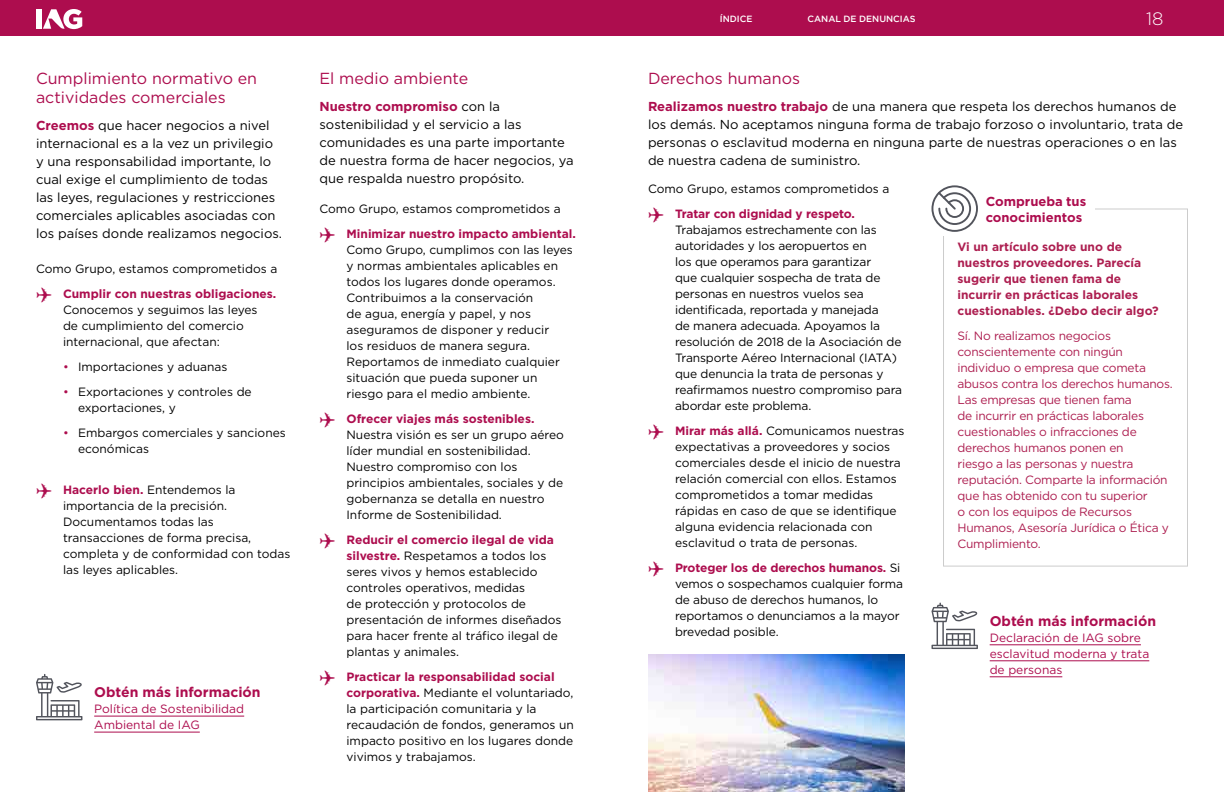
<style>
.page{position:relative;width:1224px;height:792px;background:#fff}
.page>*{position:absolute;margin:0;border:0;box-sizing:border-box;transform-origin:0 0}
.t1{font:300 18px "Gotham";color:#fff}
.t2{font:16px/19.2px "Gotham";color:#ad0d4e}
.t3{font:700 14px "Gotham";color:#ad0d4e}
.t4{font:13px/18px "Gotham";color:#000}
.t5{font:700 13px/15.6px "Gotham";color:#ad0d4e}
.t6{font:12px/16px "Gotham";color:#000}
.t7{font:12px/16px "Gotham";letter-spacing:-.02em;color:#ad1e50}
.t8{font:700 12px/16px "Gotham";color:#ad1e50}
.t9{font:12px/16px "Gotham";color:#ad0d4e}
.t10{font:700 12px/25px "Gotham";color:#ad0d4e}
.t11{font:500 9px "Gotham";color:#fff}
.s1{font-weight:700;color:#ad0d4e}
.s2{color:#ad0d4e}
.s3{font-weight:400;color:#000}
</style>
<div class="page">
<img style="left:648px;top:655px;width:256px;height:137px">
<div style="left:0;top:0;width:1224px;height:36px;background:#ad0d4e"></div>
<div style="left:36px;top:9px;width:5px;height:20px;background:#fff"></div>
<svg style="left:43px;top:9px;width:39px;height:20px"></svg>
<hr style="left:990px;top:644px;width:151px;height:1px;background:#ad0d4e">
<hr style="left:990px;top:660px;width:159px;height:1px;background:#ad0d4e">
<hr style="left:990px;top:676px;width:72px;height:1px;background:#ad0d4e">
<svg style="left:931px;top:603px;width:47px;height:46px"></svg>
<hr style="left:94px;top:716px;width:150px;height:1px;background:#ad0d4e">
<hr style="left:94px;top:732px;width:106px;height:1px;background:#ad0d4e">
<svg style="left:36px;top:674px;width:46px;height:46px"></svg>
<div style="left:943px;top:208px;width:245px;height:359px;border:1px solid #ccc"></div>
<div style="left:932px;top:185px;width:56px;height:50px;background:#fff"></div>
<div style="left:986px;top:199px;width:109px;height:19px;background:#fff"></div>
<svg style="left:931px;top:185px;width:47px;height:47px"></svg>
<h2 class="t2" style="left:36px;top:68px;width:223px">Cumplimiento normativo en actividades comerciales</h2>
<p class="t4" style="left:36px;top:116px;width:248px"><span class="s1">Creemos</span> que hacer negocios a nivel internacional es a la vez un privilegio y una responsabilidad importante, lo cual exige el cumplimiento de todas las leyes, regulaciones y restricciones comerciales aplicables asociadas con los países donde realizamos negocios.</p>
<p class="t6" style="left:36px;top:256px;width:243px;line-height:25px">Como Grupo, estamos comprometidos a <span class="s2">✈</span> <span class="s1">Cumplir con nuestras obligaciones.</span></p>
<p class="t6" style="left:63px;top:301px;width:196px">Conocemos y seguimos las leyes de cumplimiento del comercio internacional, que afectan:</p>
<p class="t6" style="left:63px;top:358px;width:166px"><span class="s2">•</span> Importaciones y aduanas</p>
<p class="t6" style="left:78px;top:383px;width:175px;text-indent:-15px"><span class="s2">•</span> Exportaciones y controles de exportaciones, y</p>
<p class="t6" style="left:78px;top:424px;width:209px;text-indent:-15px"><span class="s2">•</span> Embargos comerciales y sanciones económicas</p>
<p class="t6" style="left:63px;top:481px;width:229px;text-indent:-27px"><span class="s2">✈</span> <span class="s1">Hacerlo bien.</span> Entendemos la importancia de la precisión.<br>Documentamos todas las transacciones de forma precisa, completa y de conformidad con todas las leyes aplicables.</p>
<p class="t3" style="left:94px;top:683px;width:168px">Obtén más información</p>
<p class="t9" style="left:94px;top:701px;width:152px">Política de Sostenibilidad<br>Ambiental de IAG</p>
<h2 class="t2" style="left:320px;top:68px;width:150px">El medio ambiente</h2>
<p class="t4" style="left:320px;top:97px;width:256px"><span class="s1">Nuestro compromiso</span> con la sostenibilidad y el servicio a las comunidades es una parte importante de nuestra forma de hacer negocios, ya que respalda nuestro propósito.</p>
<p class="t10" style="left:320px;top:196px;width:258px"><span class="s3">Como Grupo, estamos comprometidos a </span>✈ Minimizar nuestro impacto ambiental.</p>
<p class="t6" style="left:346px;top:241px;width:228px">Como Grupo, cumplimos con las leyes y normas ambientales aplicables en todos los lugares donde operamos.<br>Contribuimos a la conservación<br>de agua, energía y papel, y nos aseguramos de disponer y reducir<br>los residuos de manera segura.<br>Reportamos de inmediato cualquier situación que pueda suponer un riesgo para el medio ambiente.</p>
<p class="t6" style="left:346px;top:410px;width:219px;text-indent:-27px"><span class="s2">✈</span> <span class="s1">Ofrecer viajes más sostenibles.<br></span>Nuestra visión es ser un grupo aéreo líder mundial en sostenibilidad.<br>Nuestro compromiso con los principios ambientales, sociales y de gobernanza se detalla en nuestro Informe de Sostenibilidad.</p>
<p class="t6" style="left:346px;top:531px;width:217px;text-indent:-27px"><span class="s2">✈</span> <span class="s1">Reducir el comercio ilegal de vida silvestre.</span> Respetamos a todos los seres vivos y hemos establecido controles operativos, medidas<br>de protección y protocolos de presentación de informes diseñados para hacer frente al tráfico ilegal de plantas y animales.</p>
<p class="t6" style="left:346px;top:668px;width:229px;text-indent:-27px"><span class="s2">✈</span> <span class="s1">Practicar la responsabilidad social corporativa.</span> Mediante el voluntariado, la participación comunitaria y la recaudación de fondos, generamos un impacto positivo en los lugares donde vivimos y trabajamos.</p>
<p class="t11" style="left:720px;top:13px;width:34px">ÍNDICE</p>
<p class="t11" style="left:808px;top:13px;width:110px">CANAL DE DENUNCIAS</p>
<h1 class="t1" style="left:1146px;top:8px;width:19px">18</h1>
<h2 class="t2" style="left:648px;top:68px;width:154px">Derechos humanos</h2>
<p class="t4" style="left:648px;top:97px;width:537px"><span class="s1">Realizamos nuestro trabajo</span> de una manera que respeta los derechos humanos de los demás. No aceptamos ninguna forma de trabajo forzoso o involuntario, trata de personas o esclavitud moderna en ninguna parte de nuestras operaciones o en las de nuestra cadena de suministro.</p>
<p class="t6" style="left:648px;top:176px;width:243px;line-height:25px">Como Grupo, estamos comprometidos a <span class="s2">✈</span> <span class="s1">Tratar con dignidad y respeto.</span></p>
<p class="t6" style="left:675px;top:221px;width:229px">Trabajamos estrechamente con las autoridades y los aeropuertos en<br>los que operamos para garantizar<br>que cualquier sospecha de trata de personas en nuestros vuelos sea identificada, reportada y manejada<br>de manera adecuada. Apoyamos la resolución de 2018 de la Asociación de Transporte Aéreo Internacional (IATA) que denuncia la trata de personas y reafirmamos nuestro compromiso para abordar este problema.</p>
<p class="t6" style="left:675px;top:422px;width:231px;text-indent:-27px"><span class="s2">✈</span> <span class="s1">Mirar más allá.</span> Comunicamos nuestras expectativas a proveedores y socios comerciales desde el inicio de nuestra relación comercial con ellos. Estamos comprometidos a tomar medidas rápidas en caso de que se identifique alguna evidencia relacionada con esclavitud o trata de personas.</p>
<p class="t6" style="left:675px;top:559px;width:230px;text-indent:-27px"><span class="s2">✈</span> <span class="s1">Proteger los de derechos humanos.</span> Si vemos o sospechamos cualquier forma de abuso de derechos humanos, lo reportamos o denunciamos a la mayor brevedad posible.</p>
<p class="t5" style="left:986px;top:194px;width:102px">Comprueba tus conocimientos</p>
<p class="t8" style="left:958px;top:238px;width:203px">Vi un artículo sobre uno de nuestros proveedores. Parecía sugerir que tienen fama de incurrir en prácticas laborales cuestionables. ¿Debo decir algo?</p>
<p class="t7" style="left:958px;top:327px;width:217px">Sí. No realizamos negocios conscientemente con ningún individuo o empresa que cometa abusos contra los derechos humanos.<br>Las empresas que tienen fama<br>de incurrir en prácticas laborales cuestionables o infracciones de derechos humanos ponen en<br>riesgo a las personas y nuestra reputación. Comparte la información que has obtenido con tu superior<br>o con los equipos de Recursos<br>Humanos, Asesoría Jurídica o Ética y<br>Cumplimiento.</p>
<p class="t3" style="left:990px;top:612px;width:168px">Obtén más información</p>
<p class="t9" style="left:990px;top:629px;width:161px">Declaración de IAG sobre esclavitud moderna y trata de personas</p>
</div>
